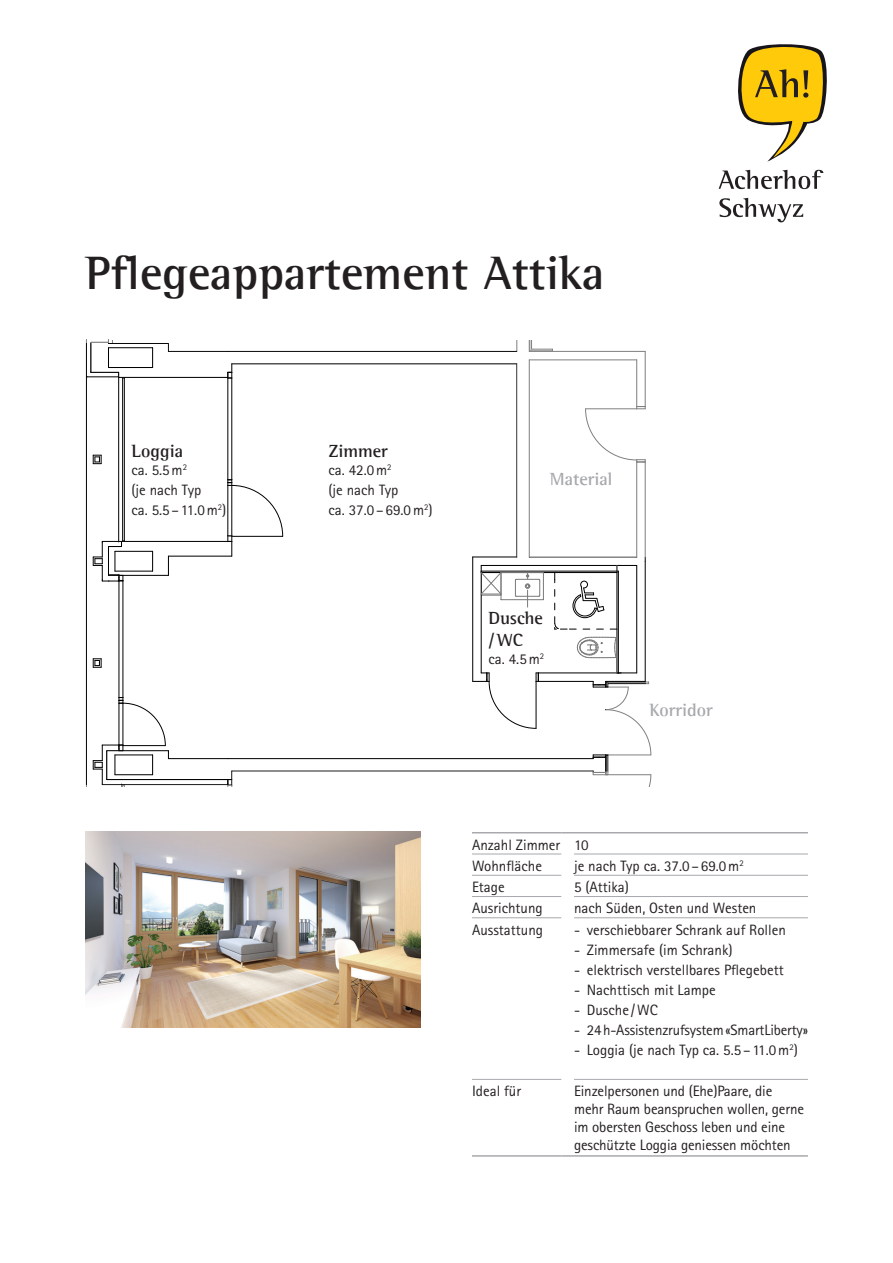
<style>
.page{position:relative;width:893px;height:1263px;background:#fff}
.page>*{position:absolute;margin:0;border:0;box-sizing:border-box;transform-origin:0 0}
.t1{font:700 48px "Rotis Semi Serif Pro";color:#231f20}
.t2{font:700 18px/21.6px "Rotis Semi Serif Pro";color:#231f20}
.t3{font:700 18px "Rotis Semi Serif Pro";color:#a8a9ad}
.t4{font:15px/20.1px "Rotis Sans Serif Pro";color:#231f20}
</style>
<div class="page">
<svg style="left:86px;top:340px;width:565px;height:447px"></svg>
<hr style="left:472px;top:832px;width:89px;height:1px;background:#a8a9ad">
<svg style="left:561px;top:832px;width:13px;height:1px"></svg>
<hr style="left:574px;top:832px;width:234px;height:1px;background:#a8a9ad">
<hr style="left:472px;top:1155px;width:89px;height:2px;background:#a8a9ad">
<svg style="left:561px;top:1155px;width:13px;height:2px"></svg>
<hr style="left:574px;top:1155px;width:234px;height:2px;background:#a8a9ad">
<hr style="left:472px;top:854px;width:89px;height:1px;background:#a8a9ad">
<hr style="left:574px;top:854px;width:234px;height:1px;background:#a8a9ad">
<hr style="left:472px;top:875px;width:89px;height:1px;background:#a8a9ad">
<hr style="left:574px;top:875px;width:234px;height:1px;background:#a8a9ad">
<hr style="left:472px;top:896px;width:89px;height:1px;background:#a8a9ad">
<hr style="left:574px;top:896px;width:234px;height:1px;background:#a8a9ad">
<hr style="left:472px;top:917px;width:89px;height:1px;background:#a8a9ad">
<hr style="left:574px;top:917px;width:234px;height:1px;background:#a8a9ad">
<hr style="left:472px;top:1079px;width:89px;height:1px;background:#a8a9ad">
<hr style="left:574px;top:1079px;width:234px;height:1px;background:#a8a9ad">
<img style="left:85px;top:832px;width:336px;height:195px">
<svg style="left:738px;top:44px;width:89px;height:118px"></svg>
<svg style="left:719px;top:198px;width:84px;height:24px"></svg>
<svg style="left:719px;top:170px;width:104px;height:19px"></svg>
<h1 class="t1" style="left:85px;top:243px;width:521px">Pflegeappartement Attika</h1>
<p class="t2" style="left:131px;top:440px;width:53px">Loggia</p>
<p class="t4" style="left:131px;top:460px;width:97px">ca. 5.5m<sup>2<br></sup>(je nach Typ<br>ca. 5.5–11.0m<sup>2</sup>)</p>
<p class="t2" style="left:328px;top:440px;width:61px">Zimmer</p>
<p class="t4" style="left:328px;top:460px;width:106px">ca. 42.0m<sup>2<br></sup>(je nach Typ<br>ca. 37.0 – 69.0m<sup>2</sup>)</p>
<p class="t3" style="left:550px;top:467px;width:64px">Material</p>
<p class="t2" style="left:488px;top:607px;width:56px">Dusche /WC</p>
<p class="t4" style="left:488px;top:649px;width:57px">ca. 4.5m<sup>2</sup></p>
<p class="t3" style="left:649px;top:699px;width:65px">Korridor</p>
<p class="t4" style="left:472px;top:834px;width:118px;line-height:21.3px">Anzahl Zimmer 10<br>Wohnfläche</p>
<p class="t4" style="left:574px;top:856px;width:171px">je nach Typ ca. 37.0 – 69.0m<sup>2</sup></p>
<p class="t4" style="left:472px;top:877px;width:34px">Etage</p>
<p class="t4" style="left:574px;top:877px;width:57px">5 (Attika)</p>
<p class="t4" style="left:472px;top:898px;width:72px">Ausrichtung</p>
<p class="t4" style="left:574px;top:898px;width:184px">nach Süden, Osten und Westen</p>
<p class="t4" style="left:472px;top:919px;width:73px">Ausstattung</p>
<p class="t4" style="left:574px;top:919px;width:213px">- verschiebbarer Schrank auf Rollen</p>
<p class="t4" style="left:574px;top:940px;width:160px">- Zimmersafe (im Schrank)</p>
<p class="t4" style="left:574px;top:960px;width:211px">- elektrisch verstellbares Pflegebett</p>
<p class="t4" style="left:574px;top:980px;width:143px">- Nachttisch mit Lampe</p>
<p class="t4" style="left:574px;top:1000px;width:85px">- Dusche /WC</p>
<p class="t4" style="left:574px;top:1020px;width:235px">- 24h-Assistenzrufsystem «SmartLiberty»</p>
<p class="t4" style="left:574px;top:1040px;width:225px">- Loggia (je nach Typ ca. 5.5 –11.0m<sup>2</sup>)</p>
<p class="t4" style="left:472px;top:1081px;width:51px">Ideal für</p>
<p class="t4" style="left:574px;top:1082px;width:231px;line-height:18px">Einzelpersonen und (Ehe)Paare, die mehr Raum beanspruchen wollen, gerne im obersten Geschoss leben und eine geschützte Loggia geniessen möchten</p>
</div>
